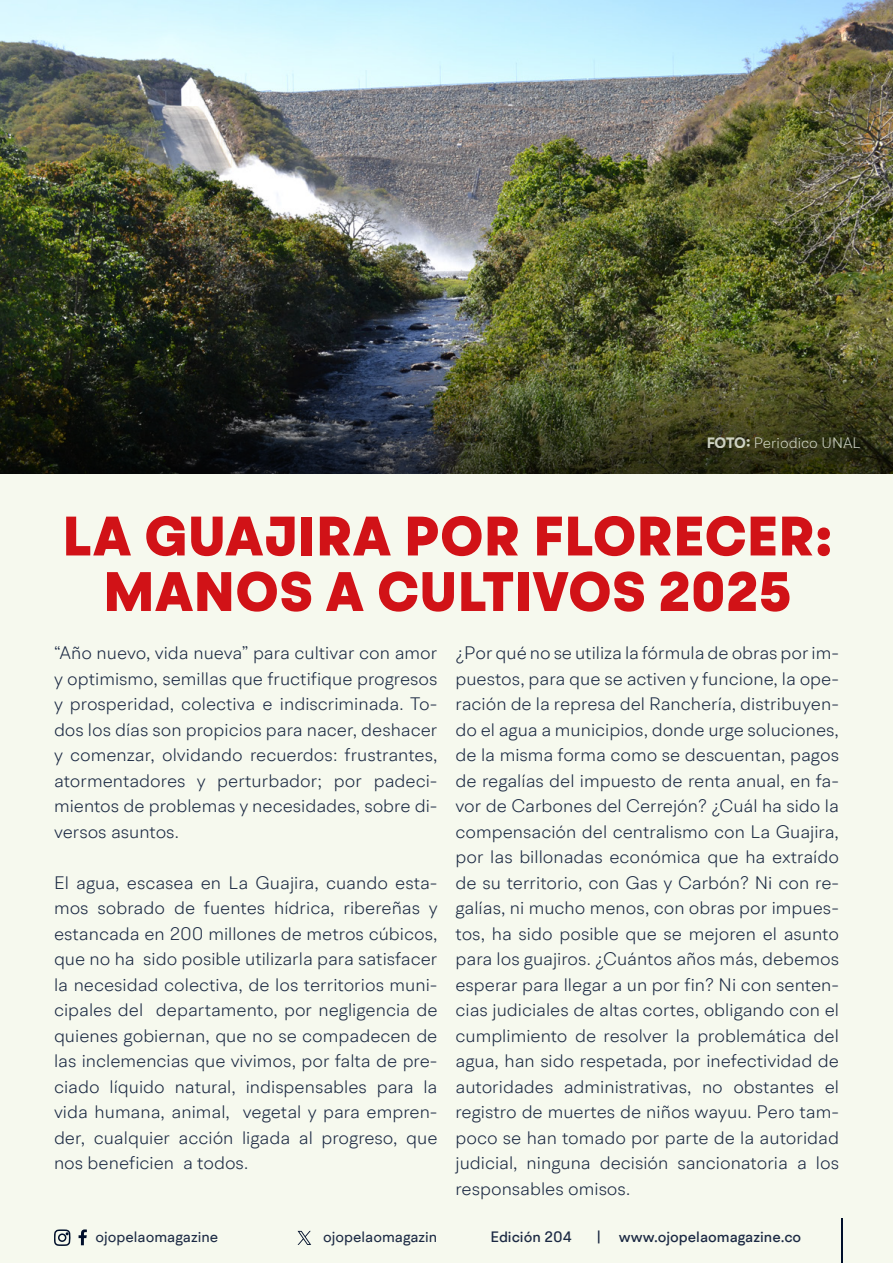
<style>
.page{position:relative;width:893px;height:1263px;background:#f6f9ee}
.page>*{position:absolute;margin:0;border:0;box-sizing:border-box;transform-origin:0 0}
.t1{font:900 55.5px/55.5px "BR Hendrix";letter-spacing:.01em;color:#d11217;text-align:center}
.t2{font:300 18px/25.5px "BR Hendrix";color:#1b2943;text-align:justify}
.t3{font:500 15px "BR Hendrix";color:#1b2943}
.t4{font:15px "BR Hendrix";color:#1b2943}
.t5{font:300 15px "BR Hendrix";color:#f5faed}
.s1{font-weight:700}
</style>
<div class="page">
<svg style="left:79px;top:1229px;width:8px;height:16px"></svg>
<svg style="left:54px;top:1229px;width:17px;height:17px"></svg>
<hr style="left:841px;top:1219px;width:1px;height:44px;background:#000f2b">
<svg style="left:298px;top:1231px;width:13px;height:14px"></svg>
<img style="left:0;top:0;width:893px;height:337px">
<img style="left:0;top:337px;width:893px;height:137px">
<p class="t5" style="left:706px;top:433px;width:156px"><span class="s1">FOTO:</span> Periodico UNAL</p>
<h1 class="t1" style="left:63px;top:510px;width:771px">LA GUAJIRA POR FLORECER:<br>MANOS A CULTIVOS 2025</h1>
<p class="t2" style="left:54px;top:640px;width:385px">“Año nuevo, vida nueva” para cultivar con amor y optimismo, semillas que fructifique progresos y prosperidad, colectiva e indiscriminada. To&shy;dos los días son propicios para nacer, deshacer y comenzar, olvidando recuerdos: frustrantes, atormentadores y perturbador; por padeci&shy;mientos de problemas y necesidades, sobre di&shy;versos asuntos.</p>
<p class="t2" style="left:54px;top:869px;width:385px">El agua, escasea en La Guajira, cuando esta&shy;mos sobrado de fuentes hídrica, ribereñas y estancada en 200 millones de metros cúbicos, que no ha sido posible utilizarla para satisfacer la necesidad colectiva, de los territorios muni&shy;cipales del departamento, por negligencia de quienes gobiernan, que no se compadecen de las inclemencias que vivimos, por falta de pre&shy;ciado líquido natural, indispensables para la vida humana, animal, vegetal y para empren&shy;der, cualquier acción ligada al progreso, que nos beneficien a todos.</p>
<p class="t2" style="left:455px;top:640px;width:385px">¿Por qué no se utiliza la fórmula de obras por im&shy;puestos, para que se activen y funcione, la ope&shy;ración de la represa del Ranchería, distribuyen&shy;do el agua a municipios, donde urge soluciones, de la misma forma como se descuentan, pagos de regalías del impuesto de renta anual, en fa&shy;vor de Carbones del Cerrejón? ¿Cuál ha sido la compensación del centralismo con La Guajira, por las billonadas económica que ha extraído de su territorio, con Gas y Carbón? Ni con re&shy;galías, ni mucho menos, con obras por impues&shy;tos, ha sido posible que se mejoren el asunto para los guajiros. ¿Cuántos años más, debemos esperar para llegar a un por fin? Ni con senten&shy;cias judiciales de altas cortes, obligando con el cumplimiento de resolver la problemática del agua, han sido respetada, por inefectividad de autoridades administrativas, no obstantes el registro de muertes de niños wayuu. Pero tam&shy;poco se han tomado por parte de la autoridad judicial, ninguna decisión sancionatoria a los responsables omisos.</p>
<p class="t4" style="left:96px;top:1227px;width:124px">ojopelaomagazine</p>
<p class="t4" style="left:323px;top:1227px;width:116px">ojopelaomagazin</p>
<p class="t3" style="left:490px;top:1227px;width:83px">Edición 204</p>
<p class="t3" style="left:596px;top:1227px;width:206px">| www.ojopelaomagazine.co</p>
</div>
